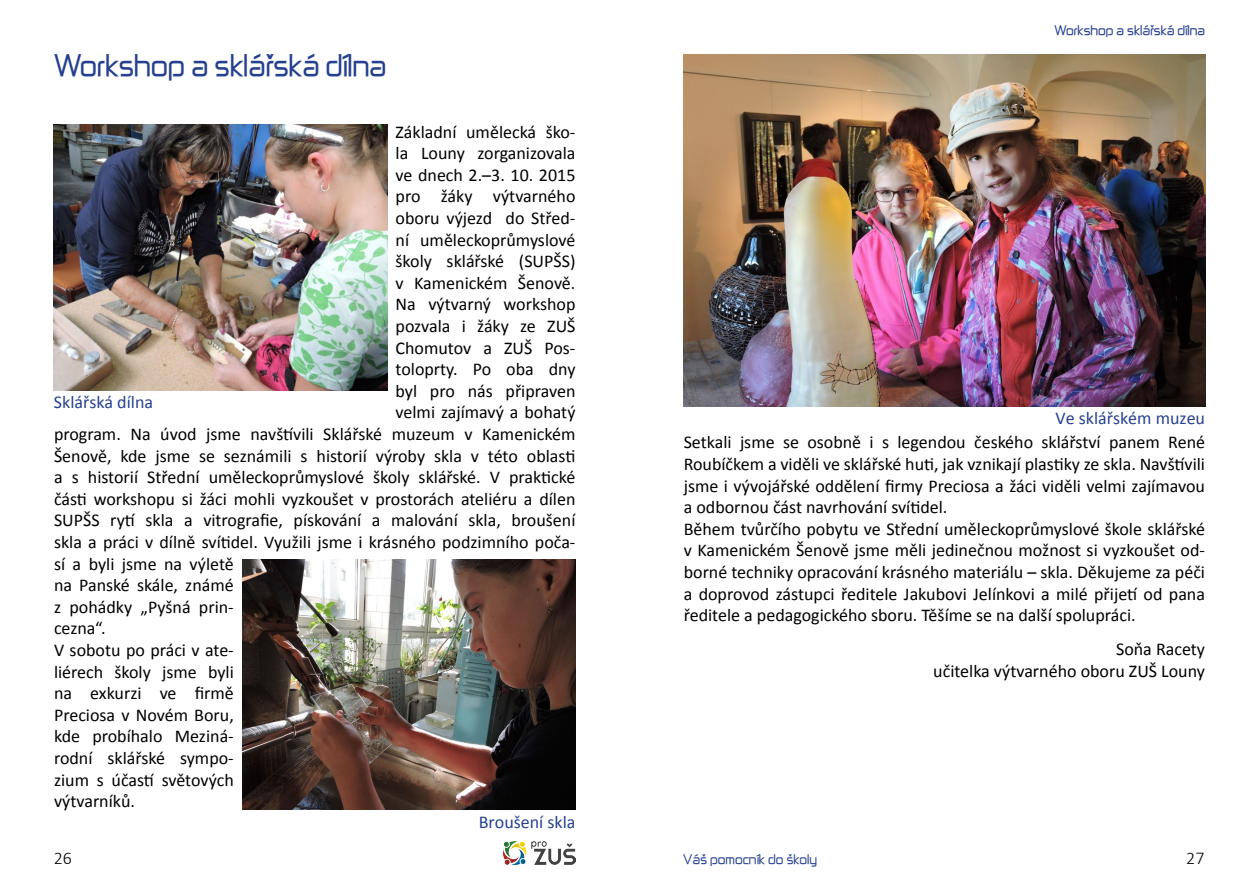
<style>
.page{position:relative;width:1259px;height:893px;background:#fff}
.page>*{position:absolute;margin:0;border:0;box-sizing:border-box;transform-origin:0 0}
.t1{font:27px "Zekton";letter-spacing:-.01em;color:#25408f}
.t2{font:18px/21.6px "Calibri";color:#000}
.t3{font:18px "Calibri";color:#25408f}
.t4{font:300 18px "Calibri";color:#000}
.t5{font:12px "Zekton";color:#25408f}
</style>
<div class="page">
<img style="left:504px;top:841px;width:71px;height:24px">
<img style="left:684px;top:54px;width:521px;height:352px">
<img style="left:242px;top:560px;width:333px;height:250px">
<img style="left:54px;top:124px;width:333px;height:267px">
<h1 class="t1" style="left:54px;top:47px;width:334px">Workshop a sklářská dílna</h1>
<p class="t2" style="left:395px;top:121px;width:181px">Základní umělecká ško-</p>
<p class="t2" style="left:395px;top:142px;width:181px">la Louny zorganizovala</p>
<p class="t2" style="left:395px;top:164px;width:181px">ve dnech 2.–3. 10. 2015</p>
<p class="t2" style="left:395px;top:186px;width:181px">pro žáky výtvarného</p>
<p class="t2" style="left:395px;top:207px;width:181px">oboru výjezd do Střed-</p>
<p class="t2" style="left:395px;top:229px;width:181px">ní uměleckoprůmyslové</p>
<p class="t2" style="left:395px;top:250px;width:181px">školy sklářské (SUPŠS)</p>
<p class="t2" style="left:395px;top:272px;width:181px">v Kamenickém Šenově.</p>
<p class="t2" style="left:395px;top:294px;width:181px">Na výtvarný workshop</p>
<p class="t2" style="left:395px;top:315px;width:181px">pozvala i žáky ze ZUŠ</p>
<p class="t2" style="left:395px;top:337px;width:181px">Chomutov a ZUŠ Pos-</p>
<p class="t2" style="left:395px;top:358px;width:181px">toloprty. Po oba dny</p>
<p class="t2" style="left:395px;top:380px;width:181px">byl pro nás připraven</p>
<p class="t2" style="left:395px;top:402px;width:181px">velmi zajímavý a bohatý</p>
<p class="t2" style="left:54px;top:423px;width:523px">program. Na úvod jsme navštívili Sklářské muzeum v Kamenickém</p>
<p class="t2" style="left:54px;top:445px;width:523px">Šenově, kde jsme se seznámili s historií výroby skla v této oblasti</p>
<p class="t2" style="left:54px;top:466px;width:523px">a s historií Střední uměleckoprůmyslové školy sklářské. V praktické</p>
<p class="t2" style="left:54px;top:488px;width:523px">části workshopu si žáci mohli vyzkoušet v prostorách ateliéru a dílen</p>
<p class="t2" style="left:54px;top:510px;width:523px">SUPŠS rytí skla a vitrografie, pískování a malování skla, broušení</p>
<p class="t2" style="left:54px;top:531px;width:523px">skla a práci v dílně svítidel. Využili jsme i krásného podzimního poča-</p>
<p class="t2" style="left:54px;top:553px;width:181px">sí a byli jsme na výletě</p>
<p class="t2" style="left:54px;top:574px;width:181px">na Panské skále, známé</p>
<p class="t2" style="left:54px;top:596px;width:181px">z pohádky „Pyšná prin-</p>
<p class="t2" style="left:54px;top:618px;width:53px">cezna“.</p>
<p class="t2" style="left:54px;top:639px;width:181px">V sobotu po práci v ate-</p>
<p class="t2" style="left:54px;top:661px;width:181px">liérech školy jsme byli</p>
<p class="t2" style="left:54px;top:682px;width:181px">na exkurzi ve firmě</p>
<p class="t2" style="left:54px;top:704px;width:181px">Preciosa v Novém Boru,</p>
<p class="t2" style="left:54px;top:726px;width:181px">kde probíhalo Meziná-</p>
<p class="t2" style="left:54px;top:747px;width:181px">rodní sklářské sympo-</p>
<p class="t2" style="left:54px;top:769px;width:181px">zium s účastí světových</p>
<p class="t2" style="left:54px;top:790px;width:83px">výtvarníků.</p>
<p class="t3" style="left:479px;top:810px;width:98px">Broušení skla</p>
<p class="t3" style="left:54px;top:391px;width:101px">Sklářská dílna</p>
<p class="t5" style="left:1054px;top:22px;width:152px">Workshop a sklářská dílna</p>
<p class="t3" style="left:1055px;top:406px;width:151px">Ve sklářském muzeu</p>
<p class="t2" style="left:684px;top:432px;width:523px">Setkali jsme se osobně i s legendou českého sklářství panem René Roubíčkem a viděli ve sklářské huti, jak vznikají plastiky ze skla. Navštívili jsme i vývojářské oddělení firmy Preciosa a žáci viděli velmi zajímavou a odbornou část navrhování svítidel.<br>Během tvůrčího pobytu ve Střední uměleckoprůmyslové škole sklářské v Kamenickém Šenově jsme měli jedinečnou možnost si vyzkoušet od&shy;borné techniky opracování krásného materiálu – skla. Děkujeme za péči a doprovod zástupci ředitele Jakubovi Jelínkovi a milé přijetí od pana ředitele a pedagogického sboru. Těšíme se na další spolupráci.</p>
<p class="t2" style="left:933px;top:639px;width:273px;text-align:right">Soňa Racety<br>učitelka výtvarného oboru ZUŠ Louny</p>
<p class="t4" style="left:54px;top:847px;width:20px">26</p>
<p class="t5" style="left:683px;top:851px;width:135px">Váš pomocník do školy</p>
<p class="t4" style="left:1186px;top:847px;width:20px">27</p>
</div>
